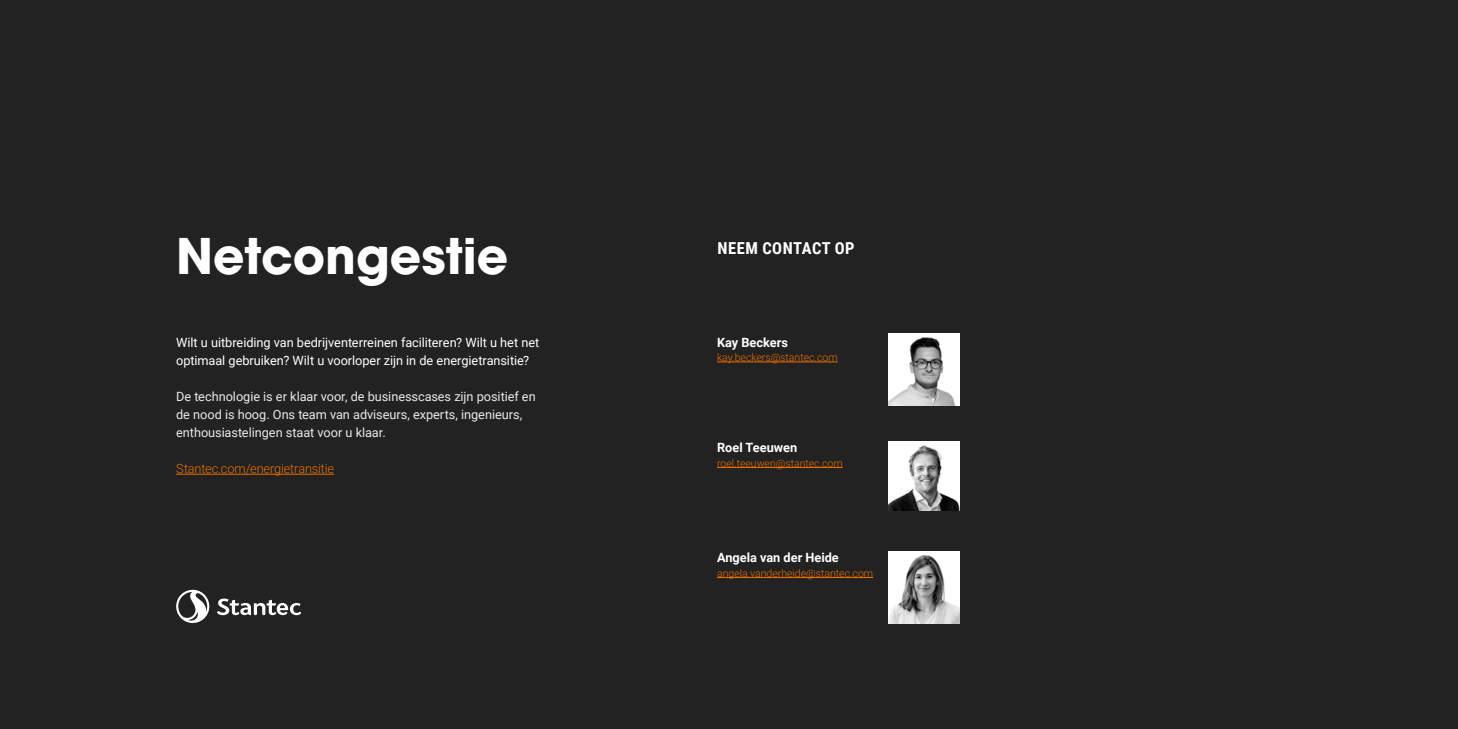
<style>
.page{position:relative;width:1458px;height:729px;background:#222}
.page>*{position:absolute;margin:0;border:0;box-sizing:border-box;transform-origin:0 0}
.t1{font:700 48.75px "ITC Avant Garde Pro";color:#fff}
.t2{font:700 16.5px "Roboto Condensed";letter-spacing:.035em;color:#fff}
.t3{font:12.75px/18px "Roboto";letter-spacing:-.005em;color:#e9e9e9}
.t4{font:12.75px/18px "Roboto";letter-spacing:-.005em;color:#fff}
.t5{font:700 12.75px "Roboto";color:#fff}
.t6{font:300 12.75px "Roboto";letter-spacing:-.01em;color:#ed7000}
.t7{font:300 10.5px "Roboto";color:#ed7000}
</style>
<div class="page">
<svg style="left:176px;top:589px;width:125px;height:34px"></svg>
<hr style="left:176px;top:474px;width:158px;height:1px;background:#ed7000">
<hr style="left:717px;top:362px;width:121px;height:1px;background:#ed7000">
<hr style="left:717px;top:467px;width:126px;height:1px;background:#ed7000">
<hr style="left:717px;top:577px;width:156px;height:1px;background:#ed7000">
<img style="left:888px;top:552px;width:72px;height:71px">
<img style="left:888px;top:441px;width:72px;height:69px">
<img style="left:888px;top:334px;width:72px;height:71px">
<h1 class="t1" style="left:176px;top:224px;width:334px">Netcongestie</h1>
<p class="t4" style="left:176px;top:333px;width:365px">Wilt u uitbreiding van bedrijventerreinen faciliteren? Wilt u het net optimaal gebruiken? Wilt u voorloper zijn in de energietransitie?</p>
<p class="t3" style="left:176px;top:387px;width:361px">De technologie is er klaar voor, de businesscases zijn positief en de nood is hoog. Ons team van adviseurs, experts, ingenieurs, enthousiastelingen staat voor u klaar.</p>
<p class="t6" style="left:176px;top:460px;width:159px">Stantec.com/energietransitie</p>
<p class="t2" style="left:717px;top:236px;width:139px">NEEM CONTACT OP</p>
<p class="t5" style="left:717px;top:333px;width:72px">Kay Beckers</p>
<p class="t7" style="left:717px;top:350px;width:122px">kay.beckers@stantec.com</p>
<p class="t5" style="left:717px;top:439px;width:82px">Roel Teeuwen</p>
<p class="t7" style="left:717px;top:456px;width:127px">roel.teeuwen@stantec.com</p>
<p class="t5" style="left:717px;top:549px;width:123px">Angela van der Heide</p>
<p class="t7" style="left:717px;top:566px;width:158px">angela.vanderheide@stantec.com</p>
</div>
